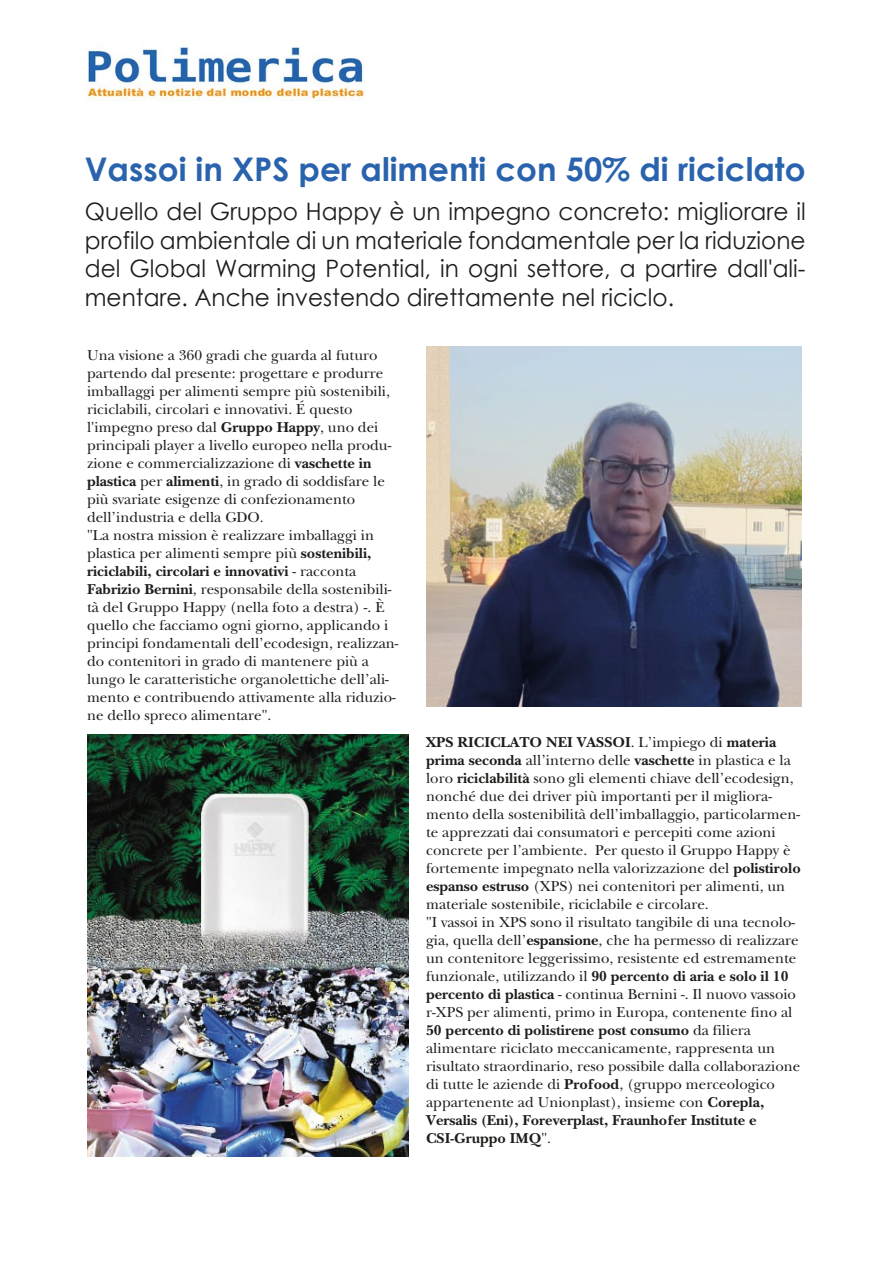
<style>
.page{position:relative;width:893px;height:1263px;background:#fff}
.page>*{position:absolute;margin:0;border:0;box-sizing:border-box;transform-origin:0 0}
.t1{font:700 32.55px "Century Gothic";color:#2a63ad}
.t2{font:24px/28.8px "Century Gothic";color:#1d1d1b;text-align:justify}
.t3{font:15px/18px "New Baskerville";color:#1d1d1b}
.s1{font-weight:700}
</style>
<div class="page">
<img style="left:87px;top:47px;width:278px;height:53px">
<img style="left:426px;top:346px;width:375px;height:360px">
<img style="left:87px;top:734px;width:321px;height:423px">
<h1 class="t1" style="left:85px;top:144px;width:722px">Vassoi in XPS per alimenti con 50% di riciclato</h1>
<p class="t2" style="left:85px;top:196px;width:722px">Quello del Gruppo Happy è un impegno concreto: migliorare il profilo ambientale di un materiale fondamentale per la riduzione del Global Warming Potential, in ogni settore, a partire dall'ali&shy;mentare. Anche investendo direttamente nel riciclo.</p>
<p class="t3" style="left:87px;top:346px;width:313px">Una visione a 360 gradi che guarda al futuro partendo dal presente: progettare e produrre imballaggi per alimenti sempre più sostenibili, riciclabili, circolari e innovativi. É questo l'impegno preso dal <span class="s1">Gruppo Happy</span>, uno dei principali player a livello europeo nella produ&shy;zione e commercializzazione di <span class="s1">vaschette in plastica</span> per <span class="s1">alimenti</span>, in grado di soddisfare le più svariate esigenze di confezionamento dell’industria e della GDO.<br>"La nostra mission è realizzare imballaggi in plastica per alimenti sempre più <span class="s1">sostenibili, riciclabili, circolari e innovativi</span> - racconta <span class="s1">Fabrizio Bernini</span>, responsabile della sostenibili&shy;tà del Gruppo Happy (nella foto a destra) -. È quello che facciamo ogni giorno, applicando i principi fondamentali dell’ecodesign, realizzan&shy;do contenitori in grado di mantenere più a lungo le caratteristiche organolettiche dell’ali&shy;mento e contribuendo attivamente alla riduzio&shy;ne dello spreco alimentare".</p>
<p class="t3" style="left:426px;top:733px;width:376px"><span class="s1">XPS RICICLATO NEI VASSOI</span>. L’impiego di <span class="s1">materia prima seconda</span> all’interno delle <span class="s1">vaschette</span> in plastica e la loro <span class="s1">riciclabilità</span> sono gli elementi chiave dell’ecodesign, nonché due dei driver più importanti per il migliora&shy;mento della sostenibilità dell’imballaggio, particolarmen&shy;te apprezzati dai consumatori e percepiti come azioni concrete per l’ambiente. Per questo il Gruppo Happy è fortemente impegnato nella valorizzazione del <span class="s1">polistirolo espanso estruso</span> (XPS) nei contenitori per alimenti, un materiale sostenibile, riciclabile e circolare.<br>"I vassoi in XPS sono il risultato tangibile di una tecnolo&shy;gia, quella dell’<span class="s1">espansione</span>, che ha permesso di realizzare un contenitore leggerissimo, resistente ed estremamente funzionale, utilizzando il <span class="s1">90 percento di aria e solo il 10 percento di plastica</span> - continua Bernini -. Il nuovo vassoio r-XPS per alimenti, primo in Europa, contenente fino al <span class="s1">50 percento di polistirene post consumo</span> da filiera alimentare riciclato meccanicamente, rappresenta un risultato straordinario, reso possibile dalla collaborazione di tutte le aziende di <span class="s1">Profood</span>, (gruppo merceologico appartenente ad Unionplast), insieme con <span class="s1">Corepla, Versalis (Eni), Foreverplast, Fraunhofer Institute e CSI-Gruppo IMQ</span>".</p>
</div>
